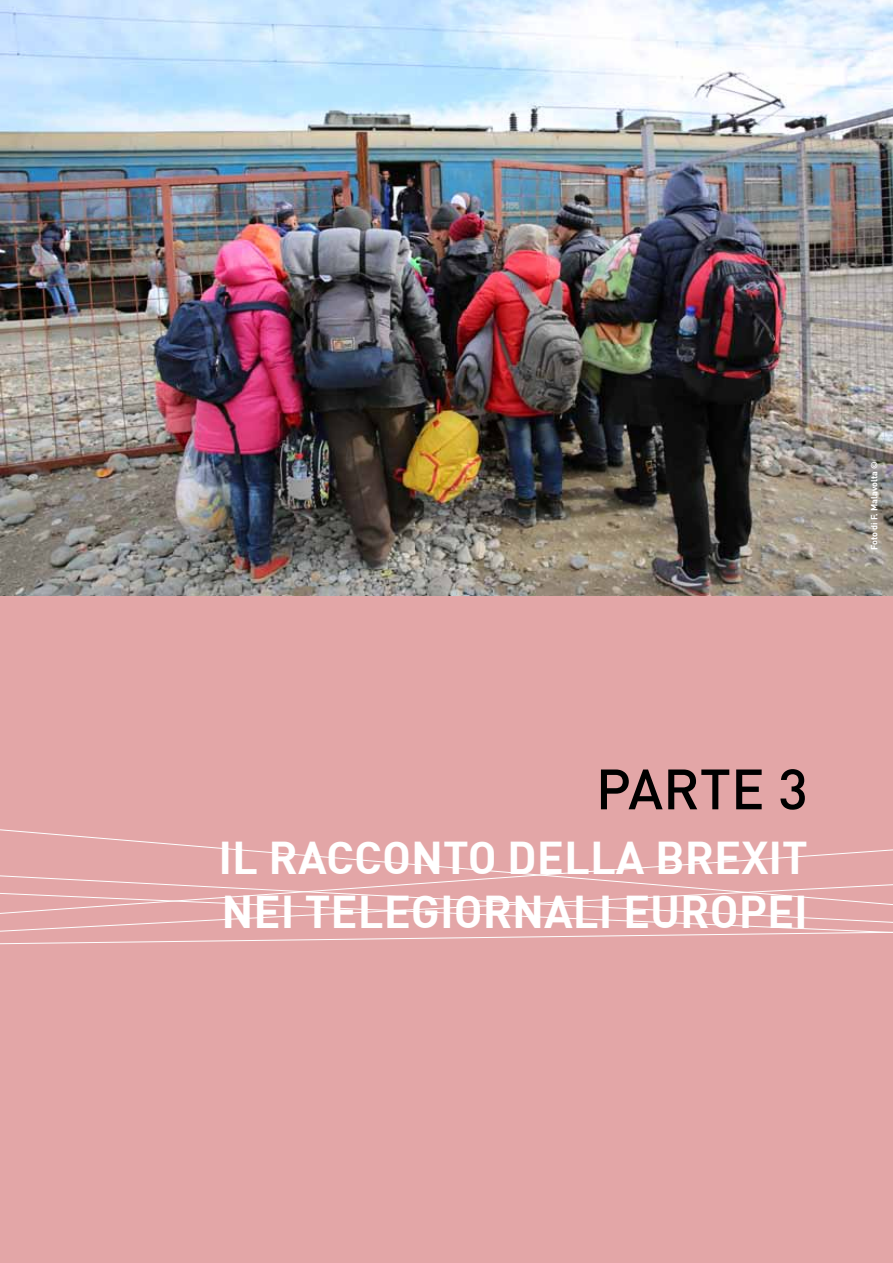
<style>
.page{position:relative;width:893px;height:1263px;background:#fff}
.page>*{position:absolute;margin:0;border:0;box-sizing:border-box;transform-origin:0 0}
.t1{font:500 55.95px "DIN";color:#000}
.t2{font:700 45px/54px "DIN";color:#fff}
.t3{font:700 9px "DIN";color:#fff}
</style>
<div class="page">
<div style="left:0;top:587px;width:893px;height:676px;background:#e3a6a7"></div>
<img style="left:0;top:0;width:893px;height:595px">
<svg style="left:0;top:829px;width:893px;height:63px"></svg>
<svg style="left:0;top:892px;width:893px;height:53px"></svg>
<p class="t3" style="left:868px;top:550px;width:90px;rotate:-90deg">FOTO DI F. M ALAVOLTA ©</p>
<p class="t1" style="left:596px;top:753px;width:214px">PARTE 3</p>
<p class="t2" style="left:219px;top:828px;width:591px">IL RACCONTO DELLA BREXIT<br>NEI TELEGIORNALI EUROPEI</p>
</div>
